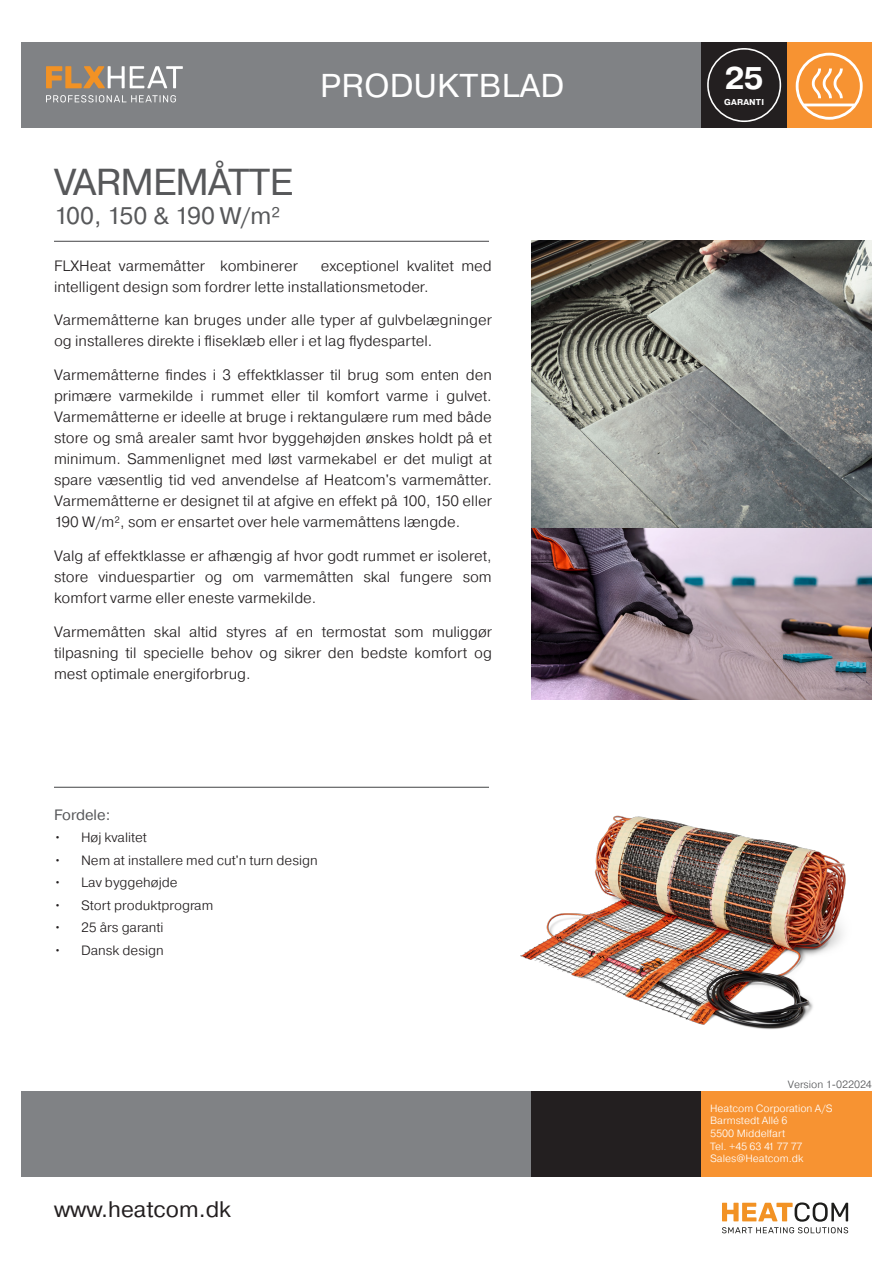
<style>
.page{position:relative;width:893px;height:1263px;background:#fff}
.page>*{position:absolute;margin:0;border:0;box-sizing:border-box;transform-origin:0 0}
.t1{font:37.5px "Pragmatica";letter-spacing:-.02em;color:#57585a}
.t2{font:33px "Pragmatica";letter-spacing:.01em;color:#fff}
.t3{font:700 31.35px "Pragmatica";color:#fff}
.t4{font:24px "Pragmatica";color:#57585a}
.t5{font:22.5px "Pragmatica";color:#231f20}
.t6{font:300 15px/21px "Pragmatica";color:#231f20;text-align:justify}
.t7{font:15px "Pragmatica";color:#57585a}
.t8{font:300 13.5px "Pragmatica";color:#231f20}
.t9{font:300 10.5px/12.6px "Pragmatica";color:#fff}
.t10{font:300 10.5px "Pragmatica";color:#57585a}
.t11{font:700 8.55px "Pragmatica";letter-spacing:.02em;color:#fff}
</style>
<div class="page">
<div style="left:21px;top:43px;width:851px;height:85px;background:#808285"></div>
<div style="left:787px;top:43px;width:85px;height:85px;background:#f79332"></div>
<div style="left:702px;top:43px;width:85px;height:85px;background:#231f20"></div>
<div style="left:21px;top:1091px;width:851px;height:85px;background:#808285"></div>
<div style="left:531px;top:1091px;width:171px;height:85px;background:#231f20"></div>
<div style="left:702px;top:1091px;width:170px;height:85px;background:#f79332"></div>
<svg style="left:707px;top:48px;width:74px;height:74px"></svg>
<svg style="left:722px;top:1202px;width:126px;height:31px"></svg>
<svg style="left:46px;top:66px;width:137px;height:22px"></svg>
<svg style="left:46px;top:95px;width:130px;height:7px"></svg>
<svg style="left:796px;top:53px;width:67px;height:67px"></svg>
<hr style="left:54px;top:241px;width:435px;height:1px;background:#57585a">
<hr style="left:54px;top:787px;width:435px;height:1px;background:#57585a">
<img style="left:531px;top:241px;width:341px;height:287px">
<img style="left:520px;top:815px;width:326px;height:215px">
<img style="left:531px;top:528px;width:341px;height:171px">
<p class="t1" style="left:54px;top:159px;width:240px">VARMEMÅTTE</p>
<p class="t4" style="left:54px;top:201px;width:228px">100, 150 &amp; 190 W/m²</p>
<h2 class="t2" style="left:320px;top:66px;width:246px">PRODUKTBLAD</h2>
<h3 class="t3" style="left:724px;top:58px;width:41px">25</h3>
<p class="t11" style="left:724px;top:96px;width:41px">GARANTI</p>
<p class="t6" style="left:54px;top:255px;width:245px">FLXHeat varmemåtter kombinerer</p>
<p class="t6" style="left:54px;top:255px;width:439px;text-indent:267px">exceptionel kvalitet med intelligent design som fordrer lette installationsmetoder.</p>
<p class="t6" style="left:54px;top:309px;width:439px">Varmemåtterne kan bruges under alle typer af gulvbelægninger og installeres direkte i fliseklæb eller i et lag flydespartel.</p>
<p class="t6" style="left:54px;top:364px;width:439px">Varmemåtterne findes i 3 effektklasser til brug som enten den primære varmekilde i rummet eller til komfort varme i gulvet.<br>Varmemåtterne er ideelle at bruge i rektangulære rum med både store og små arealer samt hvor byggehøjden ønskes holdt på et minimum. Sammenlignet med løst varmekabel er det muligt at spare væsentlig tid ved anvendelse af Heatcom's varmemåtter.<br>Varmemåtterne er designet til at afgive en effekt på 100, 150 eller 190 W/m², som er ensartet over hele varmemåttens længde.</p>
<p class="t6" style="left:54px;top:545px;width:439px">Valg af effektklasse er afhængig af hvor godt rummet er isoleret, store vinduespartier og om varmemåtten skal fungere som komfort varme eller eneste varmekilde.</p>
<p class="t6" style="left:54px;top:621px;width:439px">Varmemåtten skal altid styres af en termostat som muliggør tilpasning til specielle behov og sikrer den bedste komfort og mest optimale energiforbrug.</p>
<p class="t7" style="left:54px;top:805px;width:58px">Fordele:</p>
<p class="t8" style="left:54px;top:829px;width:94px">• Høj kvalitet</p>
<p class="t8" style="left:54px;top:851px;width:265px">• Nem at installere med cut'n turn design</p>
<p class="t8" style="left:54px;top:874px;width:125px">• Lav byggehøjde</p>
<p class="t8" style="left:54px;top:896px;width:161px">• Stort produktprogram</p>
<p class="t8" style="left:54px;top:919px;width:111px">• 25 års garanti</p>
<p class="t8" style="left:54px;top:941px;width:111px">• Dansk design</p>
<h3 class="t5" style="left:54px;top:1195px;width:178px">www.heatcom.dk</h3>
<p class="t10" style="left:788px;top:1078px;width:85px">Version 1-022024</p>
<p class="t9" style="left:710px;top:1101px;width:124px">Heatcom Corporation A/S<br>Barmstedt Allé 6<br>5500 Middelfart<br>Tel. +45 63 41 77 77<br>Sales@Heatcom.dk</p>
</div>
